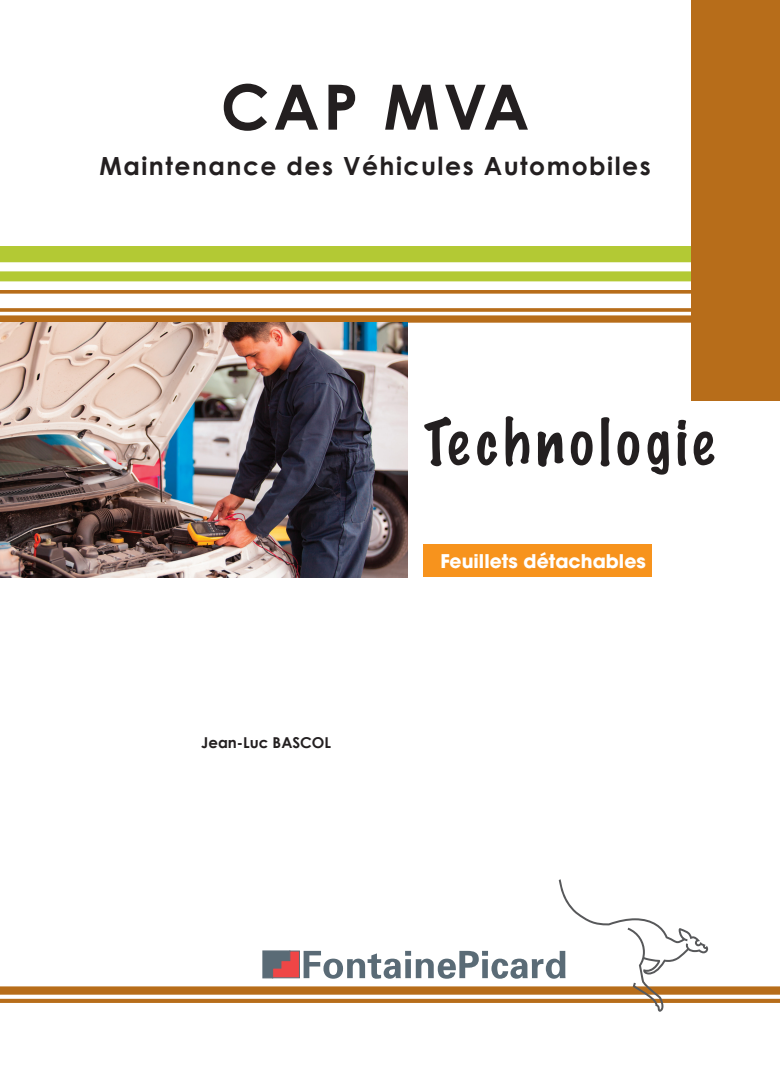
<style>
.page{position:relative;width:780px;height:1088px;background:#fff}
.page>*{position:absolute;margin:0;border:0;box-sizing:border-box;transform-origin:0 0}
.t1{font:700 62.5px "Century Gothic";letter-spacing:.06em;color:#231f20}
.t2{font:100 57.5px "Marker Felt";letter-spacing:.1em;color:#231f20}
.t3{font:700 25px "Century Gothic";letter-spacing:.06em;color:#231f20}
.t4{font:700 18.75px "Avant Garde";color:#fff}
.t5{font:700 15px "Century Gothic";color:#231f20}
</style>
<div class="page">
<div style="left:0;top:271px;width:769px;height:10px;background:#b3c934"></div>
<div style="left:0;top:246px;width:769px;height:16px;background:#b3c934"></div>
<svg style="left:0;top:290px;width:690px;height:33px"></svg>
<div style="left:690px;top:0;width:89px;height:400px;background:#b76d1a"></div>
<svg style="left:0;top:879px;width:780px;height:133px"></svg>
<img style="left:0;top:323px;width:407px;height:254px">
<div style="left:423px;top:544px;width:229px;height:33px;background:#f7931d"></div>
<h1 class="t1" style="left:221px;top:68px;width:310px">CAP MVA</h1>
<p class="t3" style="left:99px;top:150px;width:552px">Maintenance des Véhicules Automobiles</p>
<h2 class="t2" style="left:423px;top:397px;width:291px">Technologie</h2>
<p class="t5" style="left:201px;top:733px;width:131px">Jean-Luc BASCOL</p>
<p class="t4" style="left:440px;top:549px;width:207px">Feuillets détachables</p>
</div>
